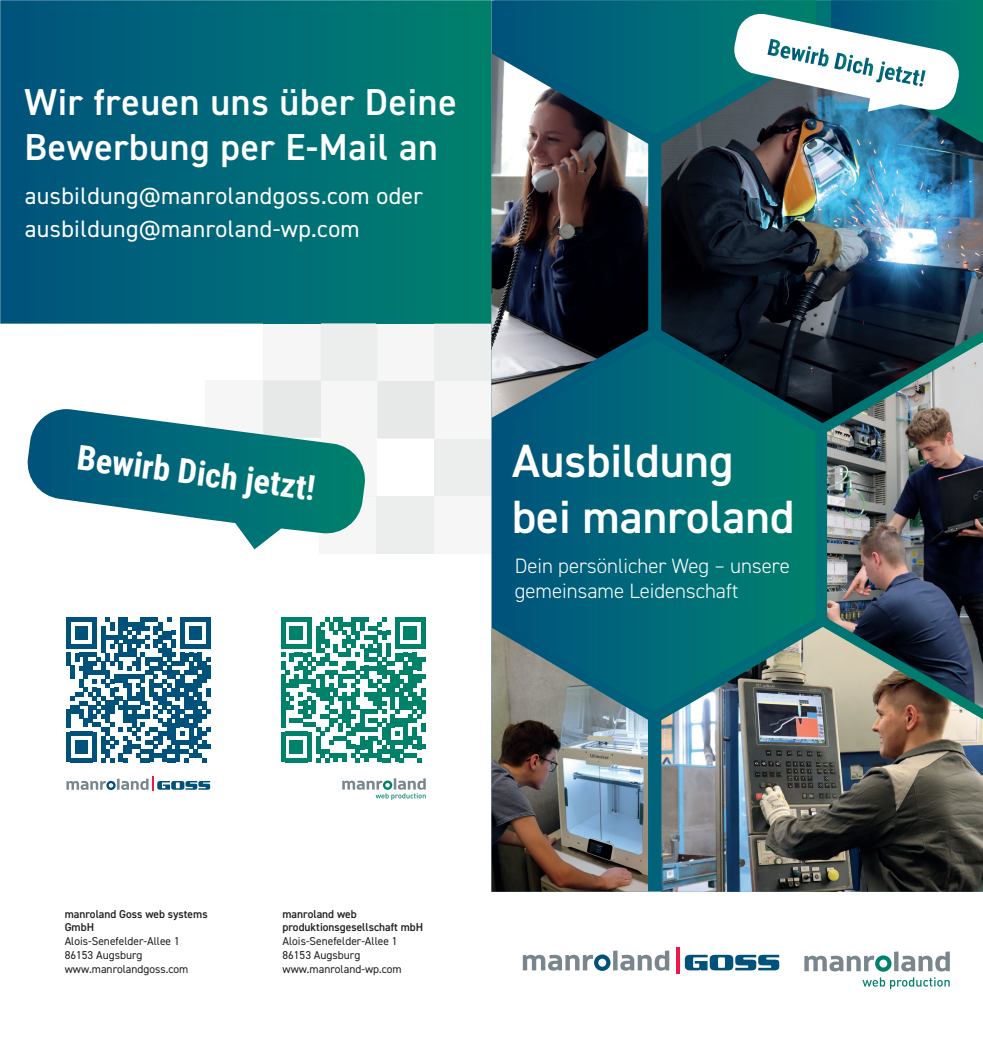
<style>
.page{position:relative;width:983px;height:1042px;background:#fff}
.page>*{position:absolute;margin:0;border:0;box-sizing:border-box;transform-origin:0 0}
.t1{font:600 46.73px/56.2px "DIN2014";color:#fff}
.t2{font:600 37.62px/45.1px "DIN2014";letter-spacing:.02em;color:#fff}
.t3{font:700 34.12px "Roboto Condensed";color:#fff}
.t4{font:23.8px/32.7px "DIN2014";letter-spacing:.02em;color:#fff}
.t5{font:300 20.82px/25px "DIN2014";color:#fff}
.t6{font:11.38px/13.7px "DIN2014";color:#231f20}
.t7{font:600 11.38px/13.7px "DIN2014";color:#231f20}
</style>
<div class="page">
<svg style="left:0;top:0;width:491px;height:324px;background:#006a77"></svg>
<svg style="left:66px;top:617px;width:145px;height:145px"></svg>
<svg style="left:281px;top:617px;width:144px;height:145px"></svg>
<div style="left:434px;top:496px;width:57px;height:57px;background:#f6f6f6"></div>
<div style="left:319px;top:496px;width:57px;height:57px;background:#f6f6f6"></div>
<hr style="left:319px;top:496px;width:57px;height:1px;background:#f1f2f2">
<div style="left:206px;top:380px;width:57px;height:58px;background:#f6f6f6"></div>
<svg style="left:263px;top:324px;width:228px;height:172px"></svg>
<div style="left:376px;top:496px;width:58px;height:57px;background:#eceded"></div>
<svg style="left:27px;top:409px;width:340px;height:140px"></svg>
<svg style="left:66px;top:776px;width:144px;height:15px"></svg>
<svg style="left:342px;top:778px;width:83px;height:22px"></svg>
<svg style="left:684px;top:955px;width:95px;height:15px"></svg>
<svg style="left:613px;top:950px;width:4px;height:20px"></svg>
<svg style="left:522px;top:954px;width:88px;height:17px"></svg>
<svg style="left:620px;top:950px;width:49px;height:20px"></svg>
<svg style="left:676px;top:947px;width:3px;height:26px"></svg>
<svg style="left:894px;top:951px;width:4px;height:20px"></svg>
<svg style="left:804px;top:955px;width:87px;height:16px"></svg>
<svg style="left:901px;top:951px;width:48px;height:20px"></svg>
<svg style="left:862px;top:977px;width:87px;height:12px"></svg>
<svg style="left:492px;top:339px;width:323px;height:372px;background:#006a76"></svg>
<svg style="left:494px;top:0;width:237px;height:135px;background:#006479"></svg>
<img style="left:491px;top:627px;width:157px;height:265px">
<img style="left:661px;top:627px;width:321px;height:265px">
<img style="left:826px;top:423px;width:156px;height:285px">
<img style="left:661px;top:51px;width:321px;height:372px">
<img style="left:491px;top:53px;width:157px;height:365px">
<svg style="left:731px;top:0;width:251px;height:130px"></svg>
<h2 class="t2" style="left:25px;top:78px;width:433px">Wir freuen uns über Deine<br>Bewerbung per E-Mail an</h2>
<h3 class="t4" style="left:25px;top:179px;width:399px">ausbildung@manrolandgoss.com oder ausbildung@manroland-wp.com</h3>
<h3 class="t3" style="left:80px;top:434px;width:241px;rotate:7deg">Bewirb Dich jetzt!</h3>
<h1 class="t1" style="left:512px;top:432px;width:283px">Ausbildung bei manroland</h1>
<h3 class="t5" style="left:514px;top:553px;width:276px">Dein persönlicher Weg – unsere gemeinsame Leidenschaft</h3>
<p class="t7" style="left:65px;top:906px;width:144px">manroland Goss web systems<br>GmbH</p>
<p class="t6" style="left:65px;top:934px;width:125px">Alois-Senefelder-Allee 1<br>86153 Augsburg www.manrolandgoss.com</p>
<p class="t7" style="left:282px;top:906px;width:142px">manroland web produktionsgesellschaft mbH</p>
<p class="t6" style="left:282px;top:934px;width:121px">Alois-Senefelder-Allee 1<br>86153 Augsburg www.manroland-wp.com</p>
</div>
